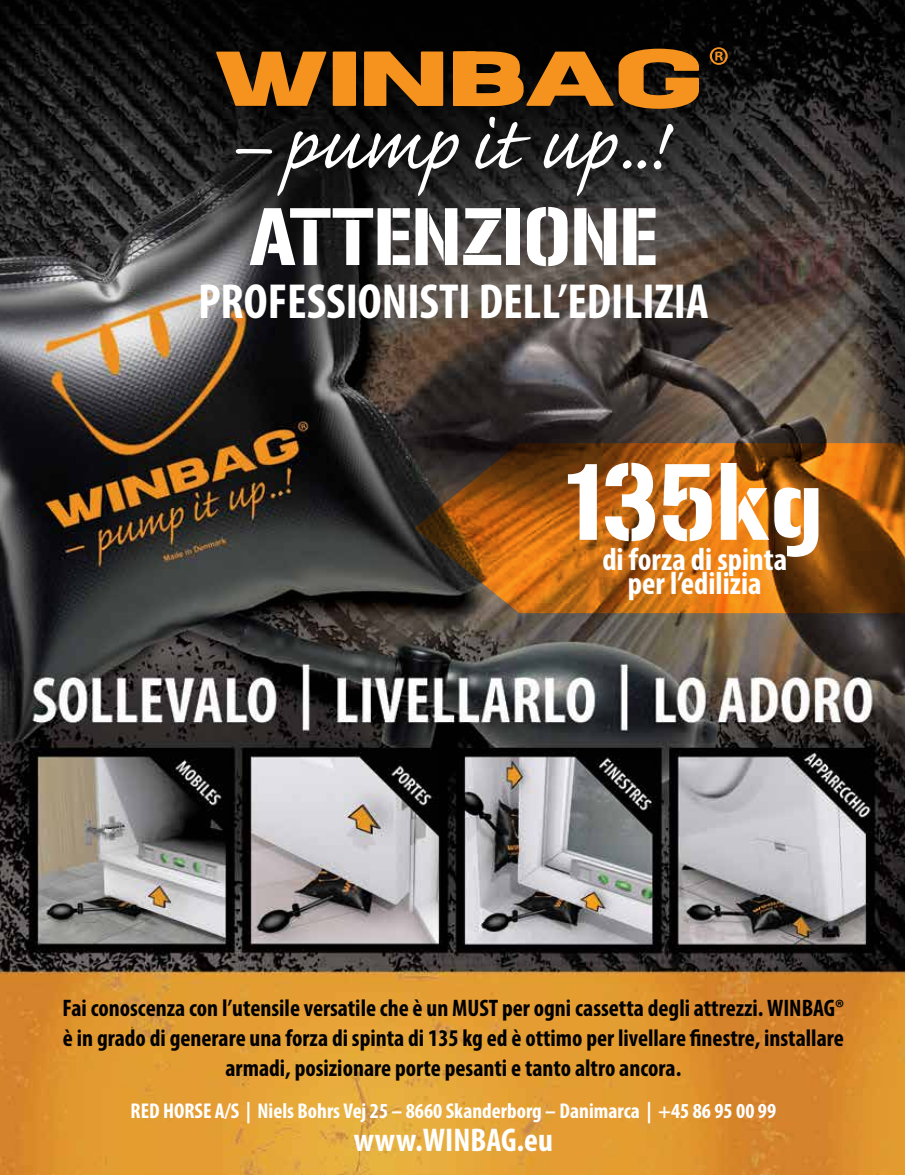
<style>
.page{position:relative;width:905px;height:1175px;background:#fff}
.page>*{position:absolute;margin:0;border:0;box-sizing:border-box;transform-origin:0 0}
.t1{font:95.55px "Gunplay";color:#fff}
.t2{font:71.7px "Gunplay";color:#fff}
.t3{font:700 condensed 49.5px "Myriad Pro";color:#fff}
.t4{font:700 condensed 33px "Myriad Pro";color:#fff}
.t5{font:700 condensed 31.95px/24px "Myriad Pro";color:#fff;text-align:center}
.t6{font:700 condensed 24px/30px "Myriad Pro";color:#000;text-align:center}
.t7{font:700 condensed 21.45px "Myriad Pro";color:#fff}
</style>
<div class="page">
<img style="left:0;top:0;width:904px;height:1174px">
<svg style="left:414px;top:443px;width:490px;height:170px;background:#9b5613"></svg>
<div style="left:333px;top:52px;width:23px;height:54px;background:#f6921e"></div>
<svg style="left:453px;top:49px;width:246px;height:60px;background:#935815"></svg>
<div style="left:453px;top:52px;width:23px;height:54px;background:#f6921e"></div>
<svg style="left:364px;top:51px;width:79px;height:55px;background:#b96f18"></svg>
<svg style="left:216px;top:52px;width:110px;height:54px;background:#a36116"></svg>
<svg style="left:709px;top:47px;width:18px;height:18px"></svg>
<svg style="left:235px;top:131px;width:224px;height:65px"></svg>
<svg style="left:475px;top:117px;width:56px;height:52px"></svg>
<svg style="left:543px;top:131px;width:74px;height:65px"></svg>
<svg style="left:623px;top:160px;width:8px;height:9px"></svg>
<svg style="left:637px;top:160px;width:9px;height:9px"></svg>
<svg style="left:653px;top:124px;width:20px;height:45px"></svg>
<h2 class="t2" style="left:249px;top:196px;width:410px">ATTENZIONE</h2>
<h3 class="t3" style="left:198px;top:270px;width:512px">PROFESSIONISTI DELL’EDILIZIA</h3>
<h1 class="t1" style="left:566px;top:447px;width:257px">135kg</h1>
<h3 class="t5" style="left:602px;top:546px;width:186px">di forza di spinta per l’edilizia</h3>
<p class="t6" style="left:63px;top:992px;width:783px">Fai conoscenza con l’utensile versatile che è un MUST per ogni cassetta degli attrezzi. WINBAG® è in grado di generare una forza di spinta di 135 kg ed è ottimo per livellare finestre, installare armadi, posizionare porte pesanti e tanto altro ancora.</p>
<p class="t7" style="left:131px;top:1097px;width:647px">RED HORSE A/S | Niels Bohrs Vej 25 – 8660 Skanderborg – Danimarca | +45 86 95 00 99</p>
<h3 class="t4" style="left:354px;top:1119px;width:201px">www.WINBAG.eu</h3>
</div>
